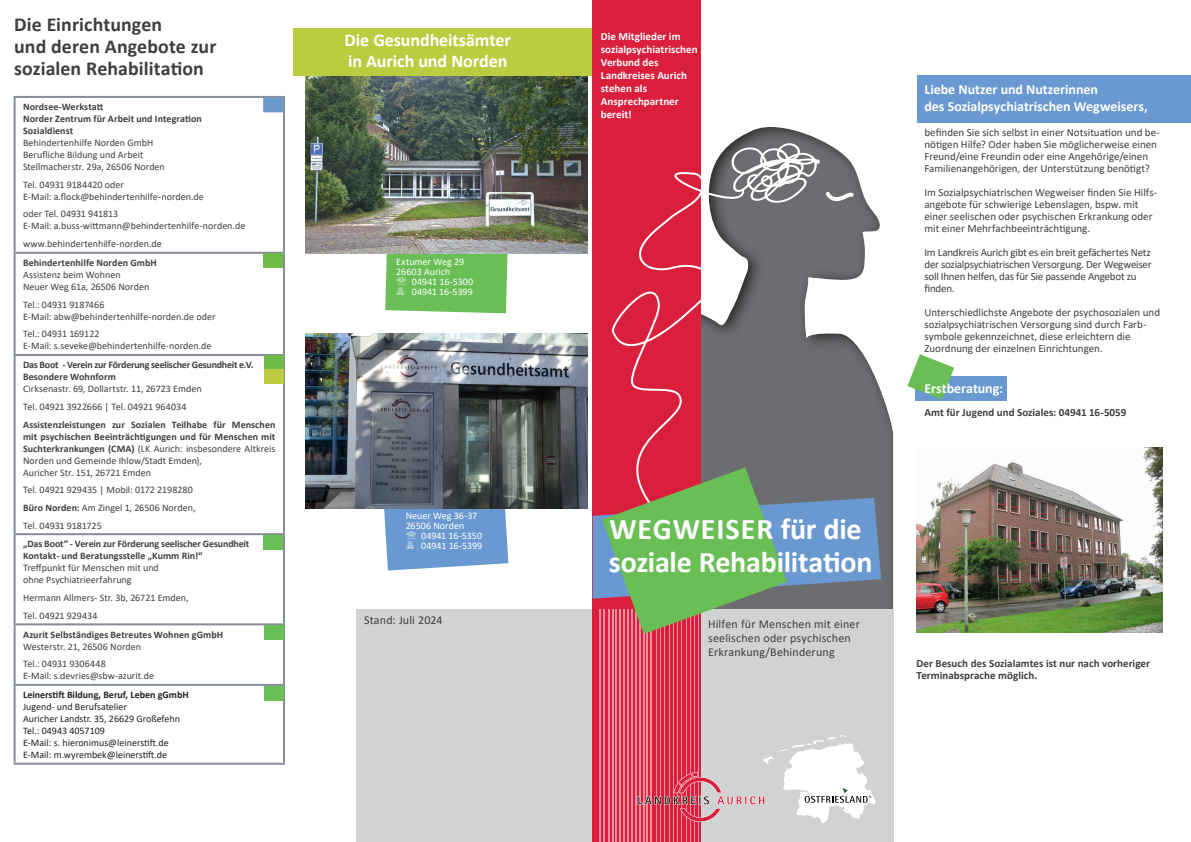
<style>
.page{position:relative;width:1191px;height:842px;background:#fff}
.page>*{position:absolute;margin:0;border:0;box-sizing:border-box;transform-origin:0 0}
.t1{font:700 30.1px/32.2px "Calibri";letter-spacing:-.005em;color:#fff}
.t2{font:700 19.8px/22.2px "Calibri";letter-spacing:.005em;color:#3e3e3f}
.t3{font:700 18px/21.6px "Calibri";letter-spacing:-.005em;color:#fff}
.t4{font:700 14px/16.8px "Calibri";letter-spacing:-.005em;color:#fff}
.t5{font:12px/14px "Calibri";letter-spacing:.015em;color:#3e3e3f}
.t6{font:11px/12px "Calibri";letter-spacing:-.005em;color:#3e3e3f}
.t7{font:700 11px/12px "Calibri";color:#3e3e3f}
.t8{font:700 11px/13px "Calibri";color:#fff}
.t9{font:10px/12px "Calibri";color:#3e3e3f}
.t10{font:700 10px/12px "Calibri";letter-spacing:.005em;color:#3e3e3f}
.t11{font:10px/12px "Calibri";color:#231f20}
.t12{font:10px/10px "Calibri";color:#fff}
.t13{font:700 10px/12px "Calibri";letter-spacing:-.025em;color:#3e3e3f}
.t14{font:700 10px "Calibri";color:#231f20}
.s1{font-weight:400}
.s2{font-weight:700}
</style>
<div class="page">
<img style="left:305px;top:76px;width:282px;height:177px">
<img style="left:916px;top:448px;width:246px;height:184px">
<div style="left:597px;top:126px;width:296px;height:503px;background:#231f20;opacity:.75"></div>
<div style="left:356px;top:609px;width:537px;height:233px;background:#d1d2d4"></div>
<div style="left:293px;top:28px;width:301px;height:48px;background:#bbcc40"></div>
<div style="left:592px;top:0;width:109px;height:615px;background:#da1f3d"></div>
<div style="left:592px;top:609px;width:109px;height:233px;background:#da1f3d"></div>
<hr style="left:599px;top:609px;width:2px;height:233px;background:#fff">
<hr style="left:603px;top:609px;width:2px;height:233px;background:#fff">
<hr style="left:608px;top:609px;width:1px;height:233px;background:#fff">
<hr style="left:612px;top:609px;width:1px;height:233px;background:#fff">
<hr style="left:615px;top:609px;width:2px;height:233px;background:#fff">
<hr style="left:619px;top:609px;width:2px;height:233px;background:#fff">
<hr style="left:623px;top:609px;width:1px;height:233px;background:#fff">
<hr style="left:627px;top:609px;width:1px;height:233px;background:#fff">
<hr style="left:631px;top:609px;width:1px;height:233px;background:#fff">
<hr style="left:635px;top:609px;width:1px;height:233px;background:#fff">
<hr style="left:639px;top:609px;width:1px;height:233px;background:#fff">
<hr style="left:643px;top:609px;width:1px;height:233px;background:#fff">
<hr style="left:647px;top:609px;width:1px;height:233px;background:#fff">
<hr style="left:650px;top:609px;width:2px;height:233px;background:#fff">
<hr style="left:656px;top:609px;width:1px;height:233px;background:#fff">
<hr style="left:660px;top:609px;width:1px;height:233px;background:#fff">
<hr style="left:664px;top:609px;width:1px;height:233px;background:#fff">
<hr style="left:669px;top:609px;width:1px;height:233px;background:#fff">
<hr style="left:673px;top:609px;width:1px;height:233px;background:#fff">
<hr style="left:677px;top:609px;width:1px;height:233px;background:#fff">
<hr style="left:681px;top:609px;width:1px;height:233px;background:#fff">
<hr style="left:685px;top:609px;width:1px;height:233px;background:#fff">
<hr style="left:690px;top:609px;width:1px;height:233px;background:#fff">
<hr style="left:694px;top:609px;width:1px;height:233px;background:#fff">
<hr style="left:698px;top:609px;width:1px;height:233px;background:#fff">
<svg style="left:638px;top:735px;width:237px;height:88px"></svg>
<svg style="left:730px;top:142px;width:123px;height:62px"></svg>
<svg style="left:611px;top:168px;width:136px;height:299px"></svg>
<svg style="left:592px;top:467px;width:289px;height:167px"></svg>
<img style="left:305px;top:333px;width:282px;height:175px">
<div style="left:915px;top:377px;width:91px;height:24px;background:#6999d0"></div>
<svg style="left:907px;top:354px;width:47px;height:45px"></svg>
<div style="left:917px;top:76px;width:274px;height:47px;background:#6999d0"></div>
<hr style="left:14px;top:96px;width:271px;height:2px;background:#858e97">
<hr style="left:14px;top:98px;width:2px;height:154px;background:#858e97">
<hr style="left:283px;top:98px;width:2px;height:154px;background:#858e97">
<hr style="left:14px;top:252px;width:271px;height:2px;background:#858e97">
<hr style="left:14px;top:254px;width:2px;height:100px;background:#858e97">
<hr style="left:283px;top:254px;width:2px;height:100px;background:#858e97">
<hr style="left:14px;top:354px;width:271px;height:2px;background:#858e97">
<hr style="left:14px;top:356px;width:2px;height:177px;background:#858e97">
<hr style="left:283px;top:356px;width:2px;height:177px;background:#858e97">
<hr style="left:14px;top:533px;width:271px;height:2px;background:#858e97">
<hr style="left:14px;top:535px;width:2px;height:88px;background:#858e97">
<hr style="left:283px;top:535px;width:2px;height:88px;background:#858e97">
<hr style="left:14px;top:623px;width:271px;height:2px;background:#858e97">
<hr style="left:14px;top:625px;width:2px;height:59px;background:#858e97">
<hr style="left:283px;top:625px;width:2px;height:59px;background:#858e97">
<hr style="left:14px;top:686px;width:2px;height:77px;background:#858e97">
<hr style="left:283px;top:686px;width:2px;height:77px;background:#858e97">
<hr style="left:14px;top:684px;width:271px;height:2px;background:#858e97">
<hr style="left:14px;top:763px;width:271px;height:2px;background:#858e97">
<div style="left:263px;top:98px;width:20px;height:14px;background:#6b9acb;border:1px solid #6b9acb"></div>
<div style="left:264px;top:254px;width:19px;height:14px;background:#6fba47"></div>
<div style="left:264px;top:535px;width:19px;height:14px;background:#69be55"></div>
<div style="left:264px;top:356px;width:19px;height:14px;background:#6fba47"></div>
<div style="left:264px;top:370px;width:19px;height:14px;background:#bbcc40"></div>
<div style="left:264px;top:625px;width:19px;height:14px;background:#69be55"></div>
<div style="left:264px;top:686px;width:19px;height:14px;background:#69be55"></div>
<svg style="left:385px;top:247px;width:122px;height:66px;background:#74be63"></svg>
<svg style="left:384px;top:496px;width:124px;height:75px;background:#6e93be"></svg>
<h2 class="t2" style="left:14px;top:13px;width:204px">Die Einrichtungen<br>und deren Angebote zur sozialen Rehabilitation</h2>
<p class="t10" style="left:23px;top:101px;width:180px">Nordsee-Werkstatt<br>Norder Zentrum für Arbeit und Integration<br>Sozialdienst</p>
<p class="t9" style="left:23px;top:137px;width:143px">Behindertenhilfe Norden GmbH<br>Berufliche Bildung und Arbeit<br>Stellmacherstr. 29a, 26506 Norden</p>
<p class="t9" style="left:23px;top:178px;width:182px">Tel. 04931 9184420 oder<br>E-Mail: a.flock@behindertenhilfe-norden.de</p>
<p class="t9" style="left:23px;top:208px;width:224px">oder Tel. 04931 941813<br>E-Mail: a.buss-wittmann@behindertenhilfe-norden.de</p>
<p class="t9" style="left:23px;top:238px;width:140px">www.behindertenhilfe-norden.de</p>
<p class="t10" style="left:23px;top:256px;width:135px">Behindertenhilfe Norden GmbH</p>
<p class="t9" style="left:23px;top:268px;width:128px">Assistenz beim Wohnen<br>Neuer Weg 61a, 26506 Norden</p>
<p class="t9" style="left:23px;top:298px;width:194px">Tel.: 04931 9187466<br>E-Mail: abw@behindertenhilfe-norden.de oder</p>
<p class="t9" style="left:23px;top:328px;width:190px">Tel.: 04931 169122<br>E-Mail: s.seveke@behindertenhilfe-norden.de</p>
<p class="t13" style="left:23px;top:359px;width:232px">Das Boot - Verein zur Förderung seelischer Gesundheit e.V.<br>Besondere Wohnform</p>
<p class="t9" style="left:23px;top:380px;width:180px;line-height:17.7px">Cirksenastr. 69, Dollartstr. 11, 26723 Emden<br>Tel. 04921 3922666 | Tel. 04921 964034</p>
<p class="t10" style="left:23px;top:418px;width:254px">Assistenzleistungen zur Sozialen Teilhabe für Menschen mit psychischen Beeinträchtigungen und für Menschen mit Suchterkrankungen (CMA) <span class="s1">(LK Aurich: insbesondere Altkreis Norden und Gemeinde Ihlow/Stadt Emden),<br>Auricher Str. 151, 26721 Emden</span></p>
<p class="t9" style="left:23px;top:481px;width:174px;line-height:17.7px">Tel. 04921 929435 | Mobil: 0172 2198280<br><span class="s2">Büro Norden:</span> Am Zingel 1, 26506 Norden,<br>Tel. 04931 9181725</p>
<p class="t10" style="left:23px;top:538px;width:228px">„Das Boot“ - Verein zur Förderung seelischer Gesundheit<br>Kontakt- und Beratungsstelle „Kumm Rin!“</p>
<p class="t9" style="left:23px;top:562px;width:137px">Treffpunkt für Menschen mit und ohne Psychiatrieerfahrung</p>
<p class="t9" style="left:23px;top:589px;width:167px;line-height:17.7px">Hermann Allmers- Str. 3b, 26721 Emden,<br>Tel. 04921 929434</p>
<p class="t10" style="left:23px;top:628px;width:201px">Azurit Selbständiges Betreutes Wohnen gGmbH</p>
<p class="t9" style="left:23px;top:637px;width:119px;line-height:17.7px">Westerstr. 21, 26506 Norden<br>Tel.: 04931 9306448</p>
<p class="t9" style="left:23px;top:670px;width:132px">E-Mail: s.devries@sbw-azurit.de</p>
<p class="t14" style="left:23px;top:688px;width:167px">Leinerstift Bildung, Beruf, Leben gGmbH</p>
<p class="t11" style="left:23px;top:700px;width:158px">Jugend- und Berufsatelier<br>Auricher Landstr. 35, 26629 Großefehn<br>Tel.: 04943 4057109<br>E-Mail: s. hieronimus@leinerstift.de<br>E-Mail: m.wyrembek@leinerstift.de</p>
<h3 class="t3" style="left:344px;top:29px;width:168px">Die Gesundheitsämter in Aurich und Norden</h3>
<p class="t8" style="left:601px;top:30px;width:98px">Die Mitglieder im sozialpsychiatrischen<br>Verbund des<br>Landkreises Aurich stehen als<br>Ansprechpartner bereit!</p>
<p class="t12" style="left:396px;top:257px;width:69px">Extumer Weg 29<br>26603 Aurich</p>
<p class="t12" style="left:412px;top:277px;width:63px">04941 16-5300<br>04941 16-5399</p>
<p class="t12" style="left:406px;top:510px;width:73px">Neuer Weg 36-37<br>26506 Norden</p>
<p class="t12" style="left:421px;top:530px;width:63px">04941 16-5350<br>04941 16-5399</p>
<p class="t5" style="left:364px;top:613px;width:80px">Stand: Juli 2024</p>
<h1 class="t1" style="left:609px;top:513px;width:265px">WEGWEISER für die soziale Rehabilitation</h1>
<p class="t5" style="left:708px;top:617px;width:153px">Hilfen für Menschen mit einer seelischen oder psychischen<br>Erkrankung/Behinderung</p>
<h3 class="t4" style="left:924px;top:81px;width:225px">Liebe Nutzer und Nutzerinnen<br>des Sozialpsychiatrischen Wegweisers,</h3>
<p class="t6" style="left:924px;top:126px;width:237px">befinden Sie sich selbst in einer Notsituation und be&shy;nötigen Hilfe? Oder haben Sie möglicherweise einen Freund/eine Freundin oder eine Angehörige/einen Familienangehörigen, der Unterstützung benötigt?</p>
<p class="t6" style="left:924px;top:186px;width:234px">Im Sozialpsychiatrischen Wegweiser finden Sie Hilfs&shy;angebote für schwierige Lebenslagen, bspw. mit einer seelischen oder psychischen Erkrankung oder mit einer Mehrfachbeeinträchtigung.</p>
<p class="t6" style="left:924px;top:246px;width:229px">Im Landkreis Aurich gibt es ein breit gefächertes Netz der sozialpsychiatrischen Versorgung. Der Wegweiser soll Ihnen helfen, das für Sie passende Angebot zu finden.</p>
<p class="t6" style="left:924px;top:306px;width:237px">Unterschiedlichste Angebote der psychosozialen und sozialpsychiatrischen Versorgung sind durch Farb&shy;symbole gekennzeichnet, diese erleichtern die Zuordnung der einzelnen Einrichtungen.</p>
<h3 class="t4" style="left:924px;top:380px;width:80px">Erstberatung:</h3>
<p class="t7" style="left:924px;top:406px;width:203px">Amt für Jugend und Soziales: 04941 16-5059</p>
<p class="t7" style="left:916px;top:658px;width:235px">Der Besuch des Sozialamtes ist nur nach vorheriger<br>Terminabsprache möglich.</p>
</div>
